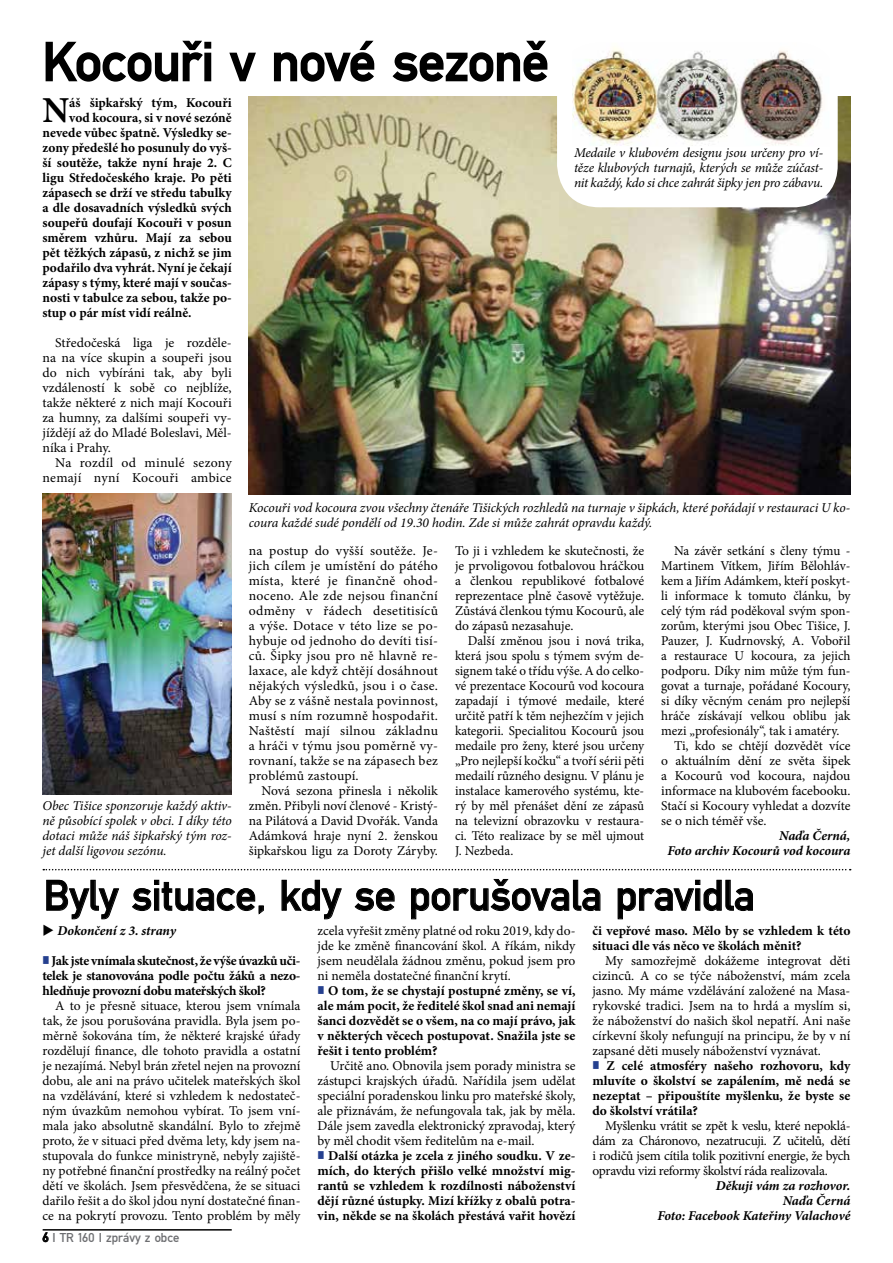
<style>
.page{position:relative;width:893px;height:1263px;background:#fff}
.page>*{position:absolute;margin:0;border:0;box-sizing:border-box;transform-origin:0 0}
.t1{font:57px "Fette Mit DOT";color:#000}
.t2{font:45px "Fette Mit DOT";color:#000}
.t3{font:700 36.6px "Minion Pro";color:#000}
.t4{font:13.5px/15px "Minion Pro";color:#000;text-align:justify}
.t5{font:700 13.5px/15px "Minion Pro";color:#000;text-align:justify}
.t6{font:italic 13.5px/15px "Minion Pro";letter-spacing:-.01em;color:#000;text-align:justify}
.t7{font:italic 700 13.5px/15px "Minion Pro";letter-spacing:-.005em;color:#000;text-align:right}
.t8{font:13.5px/15px "Minion Pro";letter-spacing:.02em;color:#000;text-align:right}
.t9{font:13.5px "Fette Mit DOT";color:#6d6e71}
.s1{color:#25408f}
.s2{color:#000}
</style>
<div class="page">
<hr style="left:43px;top:1229px;width:189px;height:1px;background:#000">
<svg style="left:42px;top:1232px;width:7px;height:10px"></svg>
<svg style="left:43px;top:869px;width:808px;height:1px"></svg>
<svg style="left:46px;top:880px;width:73px;height:39px"></svg>
<svg style="left:132px;top:880px;width:132px;height:35px"></svg>
<svg style="left:281px;top:880px;width:61px;height:39px"></svg>
<svg style="left:354px;top:888px;width:41px;height:23px"></svg>
<svg style="left:411px;top:879px;width:189px;height:40px"></svg>
<svg style="left:618px;top:880px;width:135px;height:39px"></svg>
<svg style="left:45px;top:40px;width:167px;height:42px"></svg>
<svg style="left:229px;top:52px;width:27px;height:30px"></svg>
<svg style="left:273px;top:40px;width:102px;height:42px"></svg>
<svg style="left:392px;top:40px;width:156px;height:42px"></svg>
<img style="left:249px;top:97px;width:601px;height:397px">
<div style="left:557px;top:43px;width:281px;height:164px;background:#fff;border-radius:43px"></div>
<img style="left:572px;top:47px;width:251px;height:99px">
<img style="left:43px;top:493px;width:189px;height:301px">
<h1 class="t1" style="left:43px;top:30px;width:508px">Kocouři v nové sezoně</h1>
<h3 class="t3" style="left:43px;top:84px;width:28px">N</h3>
<p class="t5" style="left:69px;top:95px;width:164px">áš šipkařský tým, Kocouři</p>
<p class="t5" style="left:69px;top:110px;width:164px">vod kocoura, si v nové sezóně</p>
<p class="t5" style="left:43px;top:125px;width:191px">nevede vůbec špatně. Výsledky se-</p>
<p class="t5" style="left:43px;top:140px;width:191px">zony předešlé ho posunuly do vyš-</p>
<p class="t5" style="left:43px;top:155px;width:191px">ší soutěže, takže nyní hraje 2. C</p>
<p class="t5" style="left:43px;top:170px;width:191px">ligu Středočeského kraje. Po pěti</p>
<p class="t5" style="left:43px;top:185px;width:191px">zápasech se drží ve středu tabulky</p>
<p class="t5" style="left:43px;top:200px;width:191px">a dle dosavadních výsledků svých</p>
<p class="t5" style="left:43px;top:215px;width:191px">soupeřů doufají Kocouři v posun</p>
<p class="t5" style="left:43px;top:230px;width:191px">směrem vzhůru. Mají za sebou</p>
<p class="t5" style="left:43px;top:245px;width:191px">pět těžkých zápasů, z nichž se jim</p>
<p class="t5" style="left:43px;top:260px;width:191px">podařilo dva vyhrát. Nyní je čekají</p>
<p class="t5" style="left:43px;top:275px;width:191px">zápasy s týmy, které mají v součas-</p>
<p class="t5" style="left:43px;top:290px;width:191px">nosti v tabulce za sebou, takže po-</p>
<p class="t5" style="left:43px;top:305px;width:150px">stup o pár míst vidí reálně.</p>
<p class="t4" style="left:43px;top:335px;width:191px;text-indent:13px">Středočeská liga je rozděle&shy;na na více skupin a soupeři jsou do nich vybíráni tak, aby byli vzdáleností k sobě co nejblíže, takže některé z nich mají Kocouři za humny, za dalšími soupeři vy&shy;jíždějí až do Mladé Boleslavi, Měl&shy;níka i Prahy.</p>
<p class="t8" style="left:43px;top:455px;width:191px">Na rozdíl od minulé sezony nemají nyní Kocouři ambice</p>
<p class="t6" style="left:574px;top:145px;width:251px">Medaile v klubovém designu jsou určeny pro ví&shy;těze klubových turnajů, kterých se může zúčast&shy;nit každý, kdo si chce zahrát šipky jen pro zábavu.</p>
<p class="t6" style="left:43px;top:798px;width:191px">Obec Tišice sponzoruje každý aktiv&shy;ně působící spolek v obci. I díky této dotaci může náš šipkařský tým roz&shy;jet další ligovou sezónu.</p>
<p class="t6" style="left:249px;top:500px;width:603px">Kocouři vod kocoura zvou všechny čtenáře Tišických rozhledů na turnaje v šipkách, které pořádají v restauraci U ko&shy;coura každé sudé pondělí od 19.30 hodin. Zde si může zahrát opravdu každý.</p>
<p class="t4" style="left:249px;top:543px;width:191px">na postup do vyšší soutěže. Je&shy;jich cílem je umístění do pátého místa, které je finančně ohod&shy;noceno. Ale zde nejsou finanční odměny v řádech desetitisíců a výše. Dotace v této lize se po&shy;hybuje od jednoho do devíti tisí&shy;ců. Šipky jsou pro ně hlavně re&shy;laxace, ale když chtějí dosáhnout nějakých výsledků, jsou i o čase.<br>Aby se z vášně nestala povinnost, musí s ním rozumně hospodařit.<br>Naštěstí mají silnou základnu a hráči v týmu jsou poměrně vy&shy;rovnaní, takže se na zápasech bez problémů zastoupí.</p>
<p class="t4" style="left:249px;top:783px;width:191px;text-indent:13px">Nová sezona přinesla i několik změn. Přibyli noví členové - Kristý&shy;na Pilátová a David Dvořák. Vanda Adámková hraje nyní 2. ženskou šipkařskou ligu za Doroty Záryby.</p>
<p class="t4" style="left:455px;top:543px;width:191px">To ji i vzhledem ke skutečnosti, že je prvoligovou fotbalovou hráčkou a členkou republikové fotbalové reprezentace plně časově vytěžuje.<br>Zůstává členkou týmu Kocourů, ale do zápasů nezasahuje.</p>
<p class="t4" style="left:455px;top:633px;width:191px;text-indent:13px">Další změnou jsou i nová trika, která jsou spolu s týmem svým de&shy;signem také o třídu výše. A do celko&shy;vé prezentace Kocourů vod kocoura zapadají i týmové medaile, které určitě patří k těm nejhezčím v jejich kategorii. Specialitou Kocourů jsou medaile pro ženy, které jsou určeny „Pro nejlepší kočku“ a tvoří sérii pěti medailí různého designu. V plánu je instalace kamerového systému, kte&shy;rý by měl přenášet dění ze zápasů na televizní obrazovku v restaura&shy;ci. Této realizace by se měl ujmout J. Nezbeda.</p>
<p class="t4" style="left:674px;top:543px;width:178px">Na závěr setkání s členy týmu -</p>
<p class="t4" style="left:661px;top:558px;width:191px">Martinem Vítkem, Jiřím Bělohláv-</p>
<p class="t4" style="left:661px;top:573px;width:191px">kem a Jiřím Adámkem, kteří poskyt-</p>
<p class="t4" style="left:661px;top:588px;width:191px">li informace k tomuto článku, by</p>
<p class="t4" style="left:661px;top:603px;width:191px">celý tým rád poděkoval svým spon-</p>
<p class="t4" style="left:661px;top:618px;width:191px">zorům, kterými jsou Obec Tišice, J.</p>
<p class="t4" style="left:661px;top:633px;width:191px">Pauzer, J. Kudrnovský, A. Vobořil</p>
<p class="t4" style="left:661px;top:648px;width:191px">a restaurace U kocoura, za jejich</p>
<p class="t4" style="left:661px;top:663px;width:191px">podporu. Díky nim může tým fun-</p>
<p class="t4" style="left:661px;top:678px;width:191px">govat a turnaje, pořádané Kocoury,</p>
<p class="t4" style="left:661px;top:693px;width:191px">si díky věcným cenám pro nejlepší</p>
<p class="t4" style="left:661px;top:708px;width:191px">hráče získávají velkou oblibu jak</p>
<p class="t4" style="left:661px;top:723px;width:180px">mezi „profesionály“, tak i amatéry.</p>
<p class="t4" style="left:674px;top:738px;width:178px">Ti, kdo se chtějí dozvědět více</p>
<p class="t4" style="left:661px;top:753px;width:191px">o aktuálním dění ze světa šipek</p>
<p class="t4" style="left:661px;top:768px;width:191px">a Kocourů vod kocoura, najdou</p>
<p class="t4" style="left:661px;top:783px;width:191px">informace na klubovém facebooku.</p>
<p class="t4" style="left:661px;top:798px;width:191px">Stačí si Kocoury vyhledat a dozvíte</p>
<p class="t4" style="left:661px;top:813px;width:107px">se o nich téměř vše.</p>
<p class="t7" style="left:667px;top:828px;width:185px">Naďa Černá,<br>Foto archiv Kocourů vod kocoura</p>
<h2 class="t2" style="left:44px;top:870px;width:713px">Byly situace, kdy se porušovala pravidla</h2>
<p class="t7" style="left:43px;top:923px;width:135px">◆ Dokončení z 3. strany</p>
<p class="t5" style="left:43px;top:953px;width:259px"><span class="s1">■</span> Jak jste vnímala skutečnost, že výše úvazků uči&shy;telek je stanovována podle počtu žáků a nezo&shy;hledňuje provozní dobu mateřských škol?</p>
<p class="t4" style="left:43px;top:998px;width:259px;text-indent:13px">A to je přesně situace, kterou jsem vnímala tak, že jsou porušována pravidla. Byla jsem po&shy;měrně šokována tím, že některé krajské úřady rozdělují finance, dle tohoto pravidla a ostatní je nezajímá. Nebyl brán zřetel nejen na provozní dobu, ale ani na právo učitelek mateřských škol na vzdělávání, které si vzhledem k nedostateč&shy;ným úvazkům nemohou vybírat. To jsem vní&shy;mala jako absolutně skandální. Bylo to zřejmě proto, že v situaci před dvěma lety, kdy jsem na&shy;stupovala do funkce ministryně, nebyly zajiště&shy;ny potřebné finanční prostředky na reálný počet dětí ve školách. Jsem přesvědčena, že se situaci dařilo řešit a do škol jdou nyní dostatečné finan&shy;ce na pokrytí provozu. Tento problém by měly</p>
<p class="t9" style="left:43px;top:1230px;width:138px"><span class="s2">6</span> I TR 160 I zprávy z obce</p>
<p class="t4" style="left:317px;top:923px;width:259px">zcela vyřešit změny platné od roku 2019, kdy do&shy;jde ke změně financování škol. A říkám, nikdy jsem neudělala žádnou změnu, pokud jsem pro ni neměla dostatečné finanční krytí.</p>
<p class="t5" style="left:317px;top:982px;width:259px"><span class="s1">■</span> O tom, že se chystají postupné změny, se ví, ale mám pocit, že ředitelé škol snad ani nemají šanci dozvědět se o všem, na co mají právo, jak v některých věcech postupovat. Snažila jste se řešit i tento problém?</p>
<p class="t4" style="left:317px;top:1058px;width:259px;text-indent:13px">Určitě ano. Obnovila jsem porady ministra se zástupci krajských úřadů. Nařídila jsem udělat speciální poradenskou linku pro mateřské školy, ale přiznávám, že nefungovala tak, jak by měla.<br>Dále jsem zavedla elektronický zpravodaj, který by měl chodit všem ředitelům na e-mail.</p>
<p class="t5" style="left:317px;top:1147px;width:259px"><span class="s1">■</span> Další otázka je zcela z jiného soudku. V ze&shy;mích, do kterých přišlo velké množství mig&shy;rantů se vzhledem k rozdílnosti náboženství dějí různé ústupky. Mizí křížky z obalů potra&shy;vin, někde se na školách přestává vařit hovězí</p>
<p class="t5" style="left:592px;top:922px;width:259px">či vepřové maso. Mělo by se vzhledem k této situaci dle vás něco ve školách měnit?</p>
<p class="t4" style="left:592px;top:953px;width:259px;text-indent:13px">My samozřejmě dokážeme integrovat děti cizinců. A co se týče náboženství, mám zcela jasno. My máme vzdělávání založené na Masa&shy;rykovské tradici. Jsem na to hrdá a myslím si, že náboženství do našich škol nepatří. Ani naše církevní školy nefungují na principu, že by v ní zapsané děti musely náboženství vyznávat.</p>
<p class="t5" style="left:592px;top:1057px;width:259px"><span class="s1">■</span> Z celé atmosféry našeho rozhovoru, kdy mluvíte o školství se zapálením, mě nedá se nezeptat – připouštíte myšlenku, že byste se do školství vrátila?</p>
<p class="t4" style="left:592px;top:1118px;width:259px;text-indent:13px">Myšlenku vrátit se zpět k veslu, které nepoklá&shy;dám za Cháronovo, nezatrucuji. Z učitelů, dětí i rodičů jsem cítila tolik pozitivní energie, že bych opravdu vizi reformy školství ráda realizovala.</p>
<p class="t7" style="left:657px;top:1177px;width:195px">Děkuji vám za rozhovor.<br>Naďa Černá<br>Foto: Facebook Kateřiny Valachové</p>
</div>
